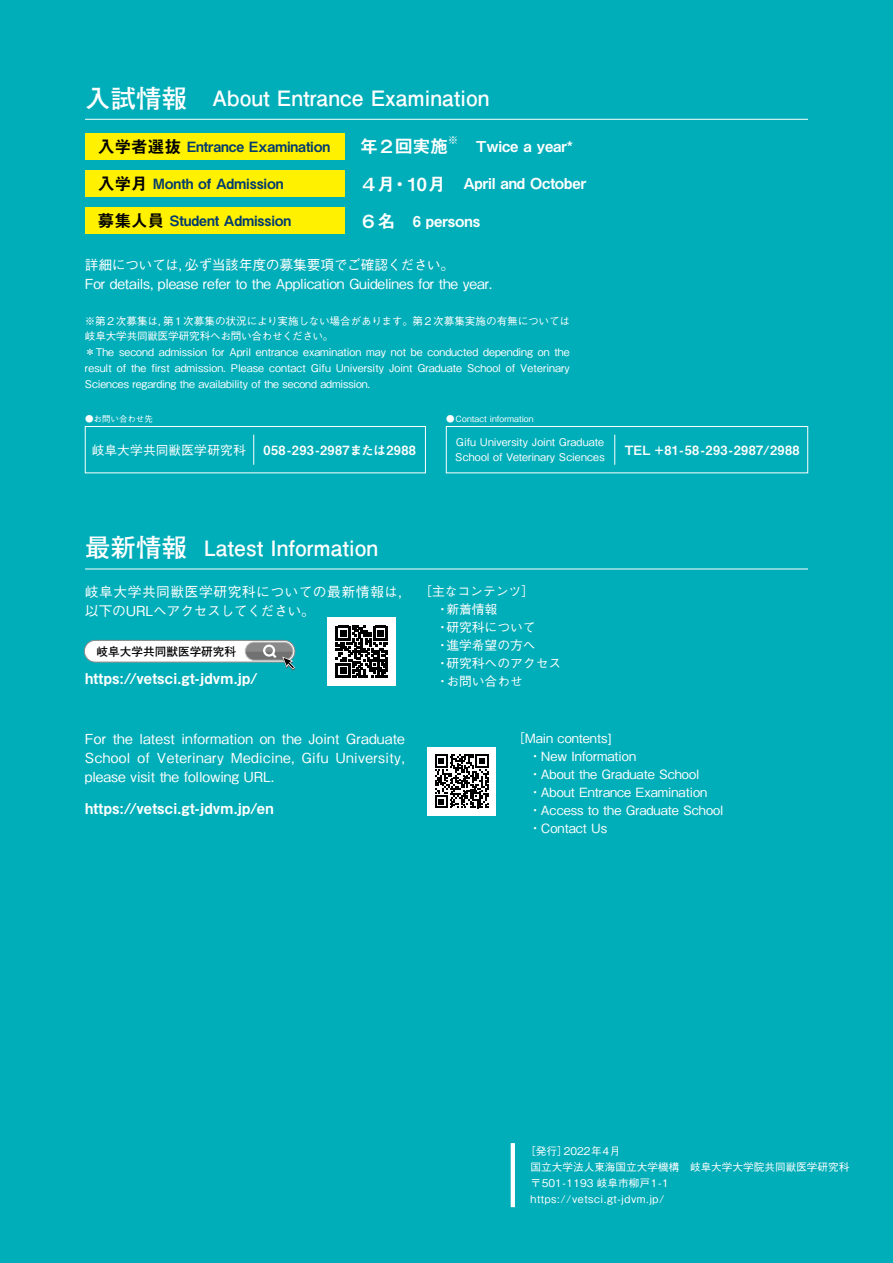
<style>
.page{position:relative;width:893px;height:1263px;background:#00aeb9}
.page>*{position:absolute;margin:0;border:0;box-sizing:border-box;transform-origin:0 0}
.t1{font:700 21.15px "Futo Go B101 Pro";color:#fff}
.t2{font:18px "Midashi Go Pro MB31";letter-spacing:-.03em;color:#fff}
.t3{font:15px "Midashi Go Pro MB31";letter-spacing:-.01em;color:#fff}
.t4{font:14.85px "Midashi Go Pro MB31";letter-spacing:.015em;color:#fff}
.t5{font:14.1px "Midashi Go Pro MB31";letter-spacing:-.01em;color:#003a6f}
.t6{font:500 13.8px/19.2px "Gothic BBB Pro";letter-spacing:-.01em;color:#fff}
.t7{font:500 13.8px/19.2px "Gothic BBB Pro";letter-spacing:.025em;color:#fff}
.t8{font:500 12.75px/18.1px "Gothic BBB Pro";color:#fff}
.t9{font:12.75px "Midashi Go Pro MB31";letter-spacing:.025em;color:#fff}
.t10{font:700 11.7px "Futo Go B101 Pro";color:#000}
.t11{font:500 10.65px/15.9px "Gothic BBB Pro";color:#fff}
.t12{font:10.5px "Midashi Go Pro MB31";color:#fff}
.t13{font:500 8.55px "Gothic BBB Pro";letter-spacing:.005em;color:#fff}
.s1{font-size:25.5px}
.s2{font-size:16.95px;color:#000}
.s3{font-size:18px}
</style>
<div class="page">
<hr style="left:511px;top:1143px;width:4px;height:64px;background:#fff">
<hr style="left:85px;top:119px;width:723px;height:1px;background:#fff">
<div style="left:85px;top:133px;width:260px;height:26px;background:#fff100"></div>
<div style="left:85px;top:170px;width:260px;height:27px;background:#fff100"></div>
<div style="left:85px;top:208px;width:260px;height:26px;background:#fff100"></div>
<hr style="left:85px;top:569px;width:723px;height:1px;background:#fff">
<div style="left:85px;top:426px;width:341px;height:47px;border:1px solid #fff"></div>
<hr style="left:253px;top:435px;width:1px;height:30px;background:#fff">
<div style="left:446px;top:426px;width:362px;height:47px;border:1px solid #fff"></div>
<hr style="left:614px;top:435px;width:1px;height:30px;background:#fff">
<div style="left:84px;top:640px;width:211px;height:22px;background:#fff;border-radius:11px"></div>
<div style="left:84px;top:640px;width:211px;height:22px;border:1px solid #898989;border-radius:11px"></div>
<svg style="left:245px;top:642px;width:48px;height:18px"></svg>
<div style="left:245px;top:642px;width:48px;height:18px;border:1px solid #b5b6b6;border-radius:9px"></div>
<svg style="left:263px;top:644px;width:33px;height:27px"></svg>
<div style="left:328px;top:617px;width:68px;height:69px;background:#fff"></div>
<svg style="left:336px;top:626px;width:52px;height:52px"></svg>
<div style="left:427px;top:747px;width:69px;height:69px;background:#fff"></div>
<svg style="left:435px;top:754px;width:54px;height:54px"></svg>
<h1 class="t1" style="left:85px;top:81px;width:406px"><span class="s1">入試情報　</span>About Entrance Examination</h1>
<h3 class="t5" style="left:98px;top:135px;width:234px"><span class="s2">入学者選抜</span> Entrance Examination</h3>
<h3 class="t5" style="left:98px;top:172px;width:187px"><span class="s2">入学月</span> Month of Admission</h3>
<h3 class="t5" style="left:98px;top:210px;width:195px"><span class="s2">募集人員</span> Student Admission</h3>
<h2 class="t2" style="left:360px;top:132px;width:90px">年２回実施</h2>
<p class="t12" style="left:448px;top:132px;width:12px">※</p>
<h3 class="t3" style="left:476px;top:134px;width:98px">Twice a year*</h3>
<h3 class="t3" style="left:360px;top:172px;width:228px"><span class="s3">４月・10月</span> April and October</h3>
<h3 class="t3" style="left:360px;top:209px;width:122px"><span class="s3">６名</span> 6 persons</h3>
<p class="t6" style="left:85px;top:253px;width:409px">詳細については，必ず当該年度の募集要項でご確認ください。<br>For details, please refer to the Application Guidelines for the year.</p>
<p class="t11" style="left:85px;top:311px;width:487px">※第２次募集は，第１次募集の状況により実施しない場合があります。第２次募集実施の有無については岐阜大学共同獣医学研究科へお問い合わせください。<br>＊The second admission for April entrance examination may not be conducted depending on the result of the first admission. Please contact Gifu University Joint Graduate School of Veterinary Sciences regarding the availability of the second admission.</p>
<p class="t13" style="left:85px;top:412px;width:69px">●お問い合わせ先</p>
<p class="t8" style="left:92px;top:439px;width:156px">岐阜大学共同獣医学研究科</p>
<p class="t13" style="left:446px;top:412px;width:89px">●Contact information</p>
<p class="t9" style="left:264px;top:440px;width:154px">058-293-2987または2988</p>
<p class="t11" style="left:455px;top:433px;width:151px;line-height:14.9px">Gifu University Joint Graduate<br>School of Veterinary Sciences</p>
<p class="t9" style="left:625px;top:440px;width:176px">TEL +81-58-293-2987/2988</p>
<h1 class="t1" style="left:85px;top:531px;width:295px"><span class="s1">最新情報</span> Latest Information</h1>
<p class="t7" style="left:85px;top:580px;width:329px">岐阜大学共同獣医学研究科についての最新情報は，以下のURLへアクセスしてください。</p>
<p class="t10" style="left:97px;top:642px;width:141px">岐阜大学共同獣医学研究科</p>
<h3 class="t4" style="left:85px;top:667px;width:174px">https://vetsci.gt-jdvm.jp/</h3>
<p class="t8" style="left:426px;top:580px;width:137px;text-indent:-6px">［主なコンテンツ］<br>　・新着情報<br>　・研究科について<br>　・進学希望の方へ<br>　・研究科へのアクセス　・お問い合わせ</p>
<p class="t6" style="left:85px;top:727px;width:322px;text-align:justify">For the latest information on the Joint Graduate School of Veterinary Medicine, Gifu University, please visit the following URL.</p>
<h3 class="t4" style="left:85px;top:796px;width:190px">https://vetsci.gt-jdvm.jp/en</h3>
<p class="t8" style="left:518px;top:727px;width:207px;text-indent:-6px">［Main contents]<br>　・New Information<br>　・About the Graduate School<br>　・About Entrance Examination<br>　・Access to the Graduate School　・Contact Us</p>
<p class="t11" style="left:531px;top:1142px;width:320px;text-indent:-5px">［発行］2022年4月<br>国立大学法人東海国立大学機構　岐阜大学大学院共同獣医学研究科〒501-1193 岐阜市柳戸1-1<br>https://vetsci.gt-jdvm.jp/</p>
</div>
